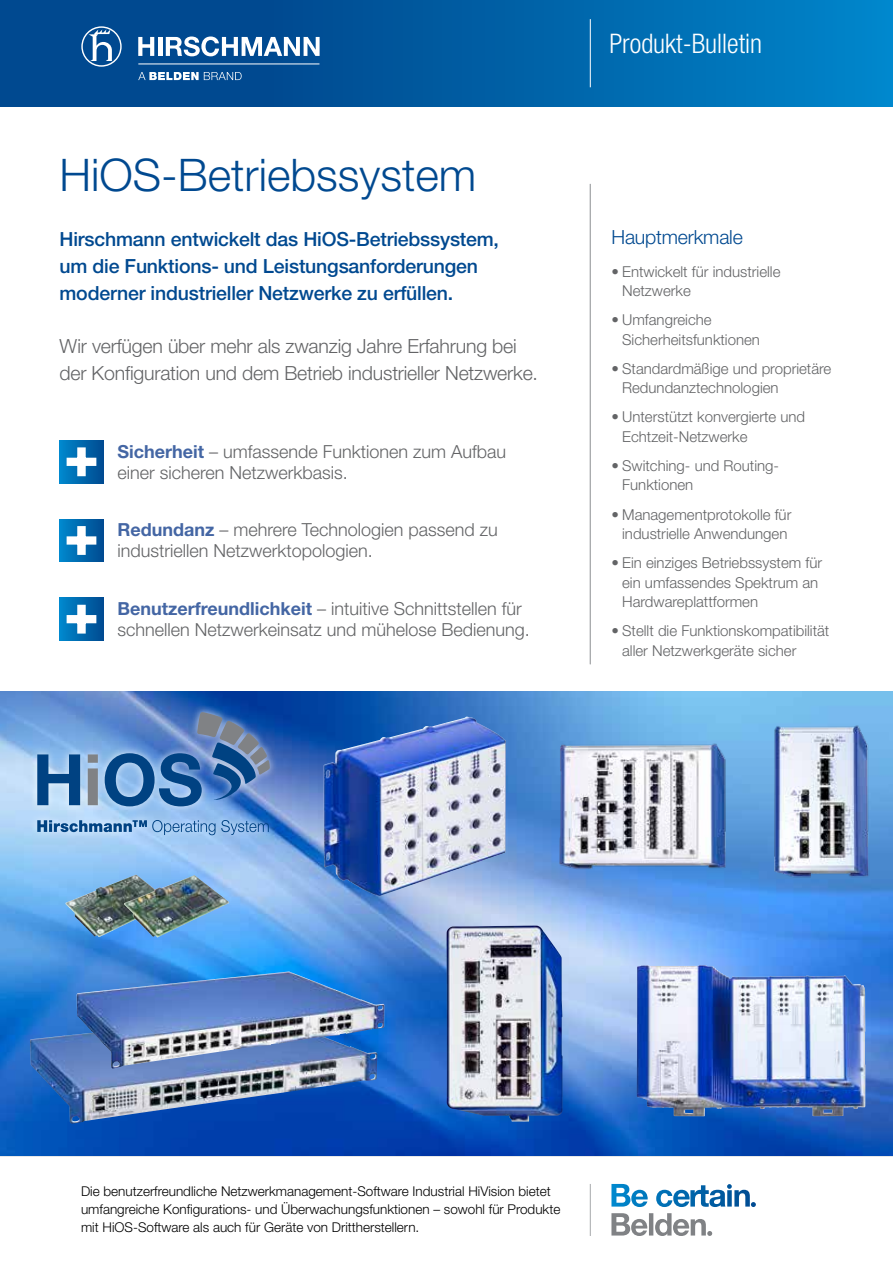
<style>
.page{position:relative;width:893px;height:1263px;background:#fff}
.page>*{position:absolute;margin:0;border:0;box-sizing:border-box;transform-origin:0 0}
.t1{font:300 45px "Helvetica Neue LT Std";color:#004990}
.t2{font:300 condensed 27px "Helvetica Neue LT Std";color:#fff}
.t3{font:500 19.5px/27px "Helvetica Neue LT Std";letter-spacing:-.01em;color:#004990}
.t4{font:300 19.5px/27px "Helvetica Neue LT Std";letter-spacing:-.01em;color:#636466}
.t5{font:300 19.5px "Helvetica Neue LT Std";letter-spacing:-.01em;color:#004990}
.t6{font:300 18px/21px "Helvetica Neue LT Std";color:#636466}
.t7{font:300 15px/19.5px "Helvetica Neue LT Std";color:#636466}
.t8{font:300 13.5px/18px "Helvetica Neue LT Std";color:#000}
.s1{font-weight:700;color:#4466a4}
</style>
<div class="page">
<hr style="left:590px;top:1184px;width:1px;height:52px;background:#a7a9ac">
<svg style="left:611px;top:1184px;width:145px;height:23px"></svg>
<svg style="left:611px;top:1213px;width:101px;height:23px"></svg>
<div style="left:0;top:0;width:893px;height:106px;background:linear-gradient(to right,#013c83,#0081c5)"></div>
<hr style="left:590px;top:19px;width:1px;height:68px;background:#fff">
<svg style="left:138px;top:72px;width:104px;height:8px"></svg>
<svg style="left:138px;top:37px;width:16px;height:19px"></svg>
<hr style="left:158px;top:37px;width:4px;height:19px;background:#fff">
<svg style="left:81px;top:26px;width:41px;height:41px;background:#3f76ab"></svg>
<svg style="left:166px;top:36px;width:154px;height:20px"></svg>
<hr style="left:138px;top:64px;width:181px;height:1px;background:#fff">
<hr style="left:590px;top:184px;width:1px;height:480px;background:#a7a9ac">
<img style="left:0;top:691px;width:893px;height:464px">
<div style="left:60px;top:441px;width:43px;height:42px;background:linear-gradient(to right,#0087cc,#004b91)"></div>
<svg style="left:65px;top:446px;width:33px;height:32px"></svg>
<div style="left:60px;top:519px;width:43px;height:43px;background:linear-gradient(to right,#0087cc,#004b91)"></div>
<svg style="left:65px;top:525px;width:33px;height:31px"></svg>
<div style="left:60px;top:598px;width:43px;height:42px;background:linear-gradient(to right,#0087cc,#004b91)"></div>
<svg style="left:65px;top:603px;width:33px;height:32px"></svg>
<div style="left:29px;top:704px;width:249px;height:139px;background:#fff;opacity:.75"></div>
<svg style="left:37px;top:754px;width:43px;height:51px;background:#497db0"></svg>
<svg style="left:88px;top:754px;width:10px;height:51px"></svg>
<svg style="left:37px;top:820px;width:232px;height:15px;background:#7aa6d3"></svg>
<svg style="left:105px;top:712px;width:165px;height:94px;background:#527db7"></svg>
<img style="left:30px;top:1015px;width:347px;height:109px">
<img style="left:324px;top:717px;width:182px;height:179px">
<img style="left:77px;top:971px;width:307px;height:97px">
<img style="left:637px;top:965px;width:212px;height:151px">
<img style="left:65px;top:874px;width:106px;height:63px">
<img style="left:124px;top:875px;width:105px;height:62px">
<img style="left:744px;top:710px;width:149px;height:214px">
<img style="left:547px;top:735px;width:197px;height:138px">
<img style="left:446px;top:925px;width:117px;height:196px">
<h1 class="t1" style="left:60px;top:147px;width:418px">HiOS-Betriebssystem</h1>
<h3 class="t3" style="left:60px;top:225px;width:441px">Hirschmann entwickelt das HiOS-Betriebssystem, um die Funktions- und Leistungsanforderungen moderner industrieller Netzwerke zu erfüllen.</h3>
<h3 class="t4" style="left:60px;top:332px;width:480px">Wir verfügen über mehr als zwanzig Jahre Erfahrung bei der Konfiguration und dem Betrieb industrieller Netzwerke.</h3>
<p class="t6" style="left:117px;top:440px;width:390px"><span class="s1">Sicherheit</span> – umfassende Funktionen zum Aufbau einer sicheren Netzwerkbasis.</p>
<p class="t6" style="left:117px;top:519px;width:382px"><span class="s1">Redundanz</span> – mehrere Technologien passend zu industriellen Netzwerktopologien.</p>
<p class="t6" style="left:117px;top:598px;width:414px"><span class="s1">Benutzerfreundlichkeit</span> – intuitive Schnittstellen für schnellen Netzwerkeinsatz und mühelose Bedienung.</p>
<h2 class="t2" style="left:609px;top:28px;width:154px">Produkt-Bulletin</h2>
<h3 class="t5" style="left:611px;top:226px;width:133px">Hauptmerkmale</h3>
<p class="t7" style="left:622px;top:261px;width:160px;text-indent:-11px">• Entwickelt für industrielle<br>Netzwerke</p>
<p class="t7" style="left:622px;top:310px;width:139px;text-indent:-11px">• Umfangreiche<br>Sicherheitsfunktionen</p>
<p class="t7" style="left:622px;top:358px;width:211px;text-indent:-11px">• Standardmäßige und proprietäre<br>Redundanztechnologien</p>
<p class="t7" style="left:622px;top:407px;width:185px;text-indent:-11px">• Unterstützt konvergierte und<br>Echtzeit-Netzwerke</p>
<p class="t7" style="left:622px;top:456px;width:158px;text-indent:-11px">• Switching- und Routing-<br>Funktionen</p>
<p class="t7" style="left:611px;top:504px;width:181px;text-align:center">• Managementprotokolle für industrielle Anwendungen</p>
<p class="t7" style="left:622px;top:553px;width:202px;text-indent:-11px">• Ein einziges Betriebssystem für ein umfassendes Spektrum an<br>Hardwareplattformen</p>
<p class="t7" style="left:622px;top:621px;width:209px;text-indent:-11px">• Stellt die Funktionskompatibilität aller Netzwerkgeräte sicher</p>
<p class="t8" style="left:81px;top:1182px;width:481px">Die benutzerfreundliche Netzwerkmanagement-Software Industrial HiVision bietet umfangreiche Konfigurations- und Überwachungsfunktionen – sowohl für Produkte mit HiOS-Software als auch für Geräte von Drittherstellern.</p>
</div>
